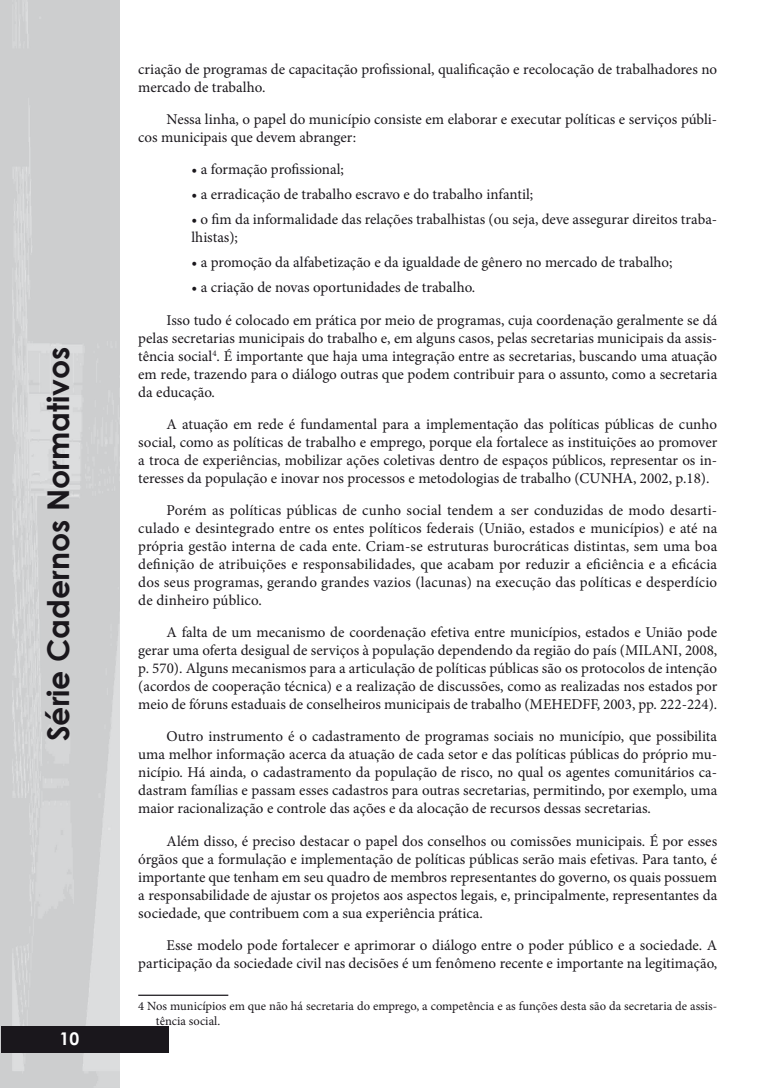
<style>
.page{position:relative;width:780px;height:1088px;background:#fff}
.page>*{position:absolute;margin:0;border:0;box-sizing:border-box;transform-origin:0 0}
.t1{font:700 30px "Century Gothic";color:#1a171c}
.t2{font:700 17.5px "Century Gothic";color:#fff}
.t3{font:15px/18px "Minion Pro";color:#1a171c;text-align:justify}
.t4{font:12.5px/15px "Minion Pro";color:#1a171c}
</style>
<div class="page">
<img style="left:0;top:0;width:119px;height:1088px">
<div style="left:1px;top:1026px;width:167px;height:26px;background:#1a171c"></div>
<hr style="left:138px;top:994px;width:90px;height:2px;background:#1a171c">
<h1 class="t1" style="left:36px;top:741px;width:396px;rotate:-90deg">Série Cadernos Normativos</h1>
<p class="t2" style="left:60px;top:1025px;width:21px">10</p>
<p class="t3" style="left:138px;top:60px;width:580px">criação de programas de capacitação profissional, qualificação e recolocação de trabalhadores no mercado de trabalho.</p>
<p class="t3" style="left:138px;top:110px;width:580px;text-indent:28px">Nessa linha, o papel do município consiste em elaborar e executar políticas e serviços públi&shy;cos municipais que devem abranger:</p>
<p class="t3" style="left:191px;top:160px;width:154px">• a formação profissional;</p>
<p class="t3" style="left:191px;top:185px;width:343px">• a erradicação de trabalho escravo e do trabalho infantil;</p>
<p class="t3" style="left:191px;top:210px;width:527px">• o fim da informalidade das relações trabalhistas (ou seja, deve assegurar direitos traba&shy;lhistas);</p>
<p class="t3" style="left:191px;top:253px;width:482px">• a promoção da alfabetização e da igualdade de gênero no mercado de trabalho;</p>
<p class="t3" style="left:167px;top:272px;width:552px;line-height:32.1px;text-indent:25px">• a criação de novas oportunidades de trabalho.<br>Isso tudo é colocado em prática por meio de programas, cuja coordenação geralmente se dá</p>
<p class="t3" style="left:138px;top:329px;width:580px">pelas secretarias municipais do trabalho e, em alguns casos, pelas secretarias municipais da assis&shy;tência social<sup>4</sup>. É importante que haja uma integração entre as secretarias, buscando uma atuação em rede, trazendo para o diálogo outras que podem contribuir para o assunto, como a secretaria da educação.</p>
<p class="t3" style="left:138px;top:415px;width:580px;text-indent:28px">A atuação em rede é fundamental para a implementação das políticas públicas de cunho social, como as políticas de trabalho e emprego, porque ela fortalece as instituições ao promover a troca de experiências, mobilizar ações coletivas dentro de espaços públicos, representar os in&shy;teresses da população e inovar nos processos e metodologias de trabalho (CUNHA, 2002, p.18).</p>
<p class="t3" style="left:138px;top:501px;width:580px;text-indent:28px">Porém as políticas públicas de cunho social tendem a ser conduzidas de modo desarti&shy;culado e desintegrado entre os entes políticos federais (União, estados e municípios) e até na própria gestão interna de cada ente. Criam-se estruturas burocráticas distintas, sem uma boa definição de atribuições e responsabilidades, que acabam por reduzir a eficiência e a eficácia dos seus programas, gerando grandes vazios (lacunas) na execução das políticas e desperdício de dinheiro público.</p>
<p class="t3" style="left:138px;top:623px;width:580px;text-indent:28px">A falta de um mecanismo de coordenação efetiva entre municípios, estados e União pode gerar uma oferta desigual de serviços à população dependendo da região do país (MILANI, 2008, p. 570). Alguns mecanismos para a articulação de políticas públicas são os protocolos de intenção (acordos de cooperação técnica) e a realização de discussões, como as realizadas nos estados por meio de fóruns estaduais de conselheiros municipais de trabalho (MEHEDFF, 2003, pp. 222-224).</p>
<p class="t3" style="left:138px;top:727px;width:580px;text-indent:28px">Outro instrumento é o cadastramento de programas sociais no município, que possibilita uma melhor informação acerca da atuação de cada setor e das políticas públicas do próprio mu&shy;nicípio. Há ainda, o cadastramento da população de risco, no qual os agentes comunitários ca&shy;dastram famílias e passam esses cadastros para outras secretarias, permitindo, por exemplo, uma maior racionalização e controle das ações e da alocação de recursos dessas secretarias.</p>
<p class="t3" style="left:138px;top:832px;width:580px;text-indent:28px">Além disso, é preciso destacar o papel dos conselhos ou comissões municipais. É por esses órgãos que a formulação e implementação de políticas públicas serão mais efetivas. Para tanto, é importante que tenham em seu quadro de membros representantes do governo, os quais possuem a responsabilidade de ajustar os projetos aos aspectos legais, e, principalmente, representantes da sociedade, que contribuem com a sua experiência prática.</p>
<p class="t3" style="left:138px;top:936px;width:580px;text-align:right">Esse modelo pode fortalecer e aprimorar o diálogo entre o poder público e a sociedade. A participação da sociedade civil nas decisões é um fenômeno recente e importante na legitimação,</p>
<p class="t4" style="left:156px;top:999px;width:562px;text-indent:-18px">4 Nos municípios em que não há secretaria do emprego, a competência e as funções desta são da secretaria de assis&shy;tência social.</p>
</div>
